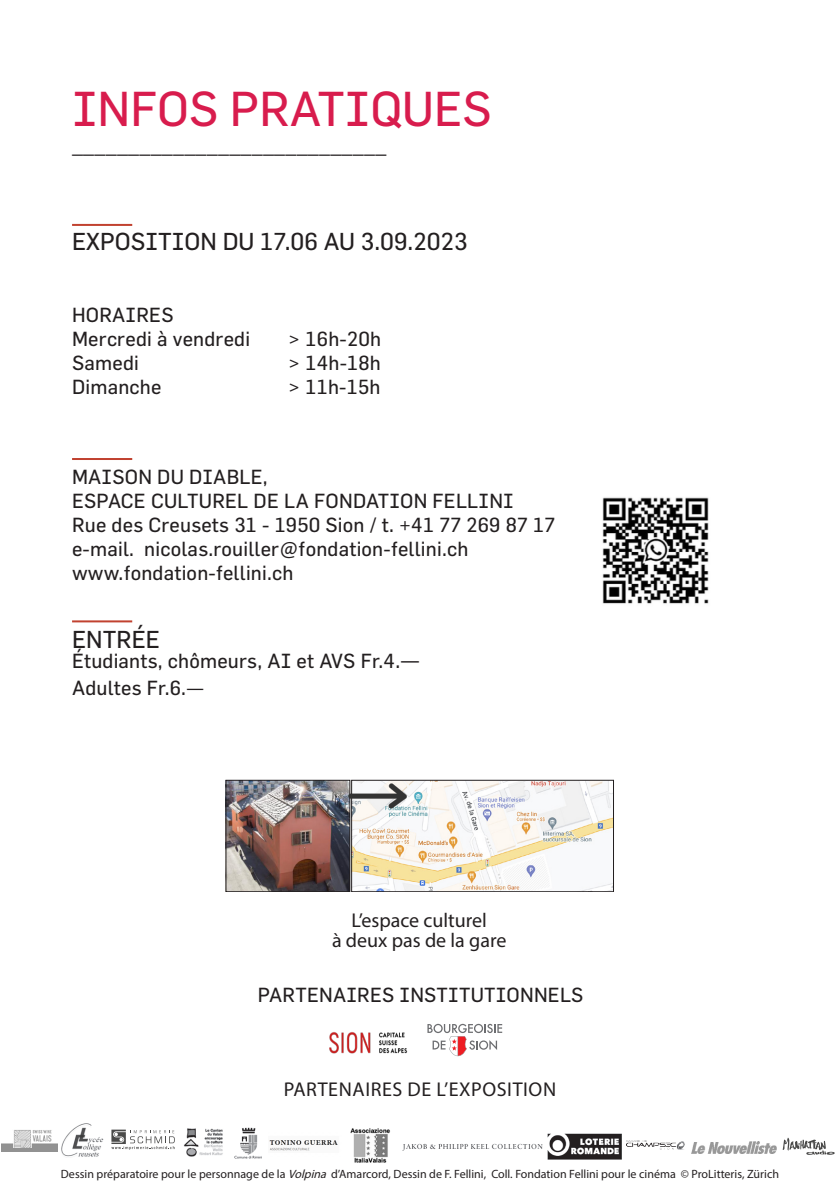
<style>
.page{position:relative;width:840px;height:1191px;background:#fff}
.page>*{position:absolute;margin:0;border:0;box-sizing:border-box;transform-origin:0 0}
.t1{font:48px "Flama";color:#d81c4d}
.t2{font:24px "Flama";color:#231f20}
.t3{font:22px "Flama";color:#231f20}
.t4{font:20px/24px "Flama";letter-spacing:.01em;color:#231f20}
.t5{font:20px/20px "Myriad Pro";color:#231f20;text-align:center}
.t6{font:20px "Myriad Pro";letter-spacing:.03em;color:#231f20}
.t7{font:12px "Myriad Pro";color:#231f20}
.t8{font:300 3.2px "Simplon Norm";color:#231f20}
.s1{font-size:22px}
.s2{font-style:italic}
</style>
<div class="page">
<img style="left:547px;top:1133px;width:73px;height:26px">
<svg style="left:782px;top:1137px;width:52px;height:18px"></svg>
<svg style="left:111px;top:1129px;width:64px;height:20px"></svg>
<img style="left:1px;top:1130px;width:57px;height:21px">
<img style="left:61px;top:1123px;width:43px;height:34px">
<img style="left:691px;top:1141px;width:84px;height:12px">
<svg style="left:427px;top:1023px;width:75px;height:33px"></svg>
<img style="left:329px;top:1032px;width:79px;height:22px">
<img style="left:626px;top:1140px;width:59px;height:9px">
<hr style="left:72px;top:224px;width:60px;height:2px;background:#c14230">
<hr style="left:72px;top:458px;width:60px;height:2px;background:#c14230">
<hr style="left:72px;top:620px;width:60px;height:2px;background:#c14230">
<img style="left:602px;top:497px;width:107px;height:107px">
<img style="left:227px;top:782px;width:384px;height:109px">
<div style="left:225px;top:780px;width:125px;height:112px;border:1px solid #231f20"></div>
<div style="left:351px;top:780px;width:262px;height:112px;border:1px solid #231f20"></div>
<img style="left:347px;top:779px;width:60px;height:48px">
<img style="left:350px;top:1128px;width:40px;height:35px">
<img style="left:234px;top:1127px;width:28px;height:32px">
<img style="left:402px;top:1143px;width:141px;height:8px">
<img style="left:269px;top:1140px;width:69px;height:11px">
<img style="left:183px;top:1128px;width:40px;height:29px">
<h1 class="t1" style="left:72px;top:80px;width:421px">INFOS PRATIQUES</h1>
<p class="t3" style="left:72px;top:132px;width:315px">____________________________</p>
<p class="t2" style="left:72px;top:227px;width:397px">EXPOSITION DU 17.06 AU 3.09.2023</p>
<p class="t4" style="left:72px;top:302px;width:179px">HORAIRES<br>Mercredi à vendredi</p>
<p class="t4" style="left:288px;top:326px;width:94px">&gt; 16h-20h</p>
<p class="t4" style="left:72px;top:350px;width:68px">Samedi</p>
<p class="t4" style="left:288px;top:350px;width:94px">&gt; 14h-18h</p>
<p class="t4" style="left:72px;top:374px;width:91px">Dimanche</p>
<p class="t4" style="left:288px;top:374px;width:94px">&gt; 11h-15h</p>
<p class="t4" style="left:72px;top:464px;width:484px">MAISON DU DIABLE,<br>ESPACE CULTUREL DE LA FONDATION FELLINI<br>Rue des Creusets 31 - 1950 Sion / t. +41 77 269 87 17 e-mail. nicolas.rouiller@fondation-fellini.ch www.fondation-fellini.ch</p>
<p class="t2" style="left:72px;top:625px;width:90px">ENTRÉE</p>
<p class="t4" style="left:72px;top:647px;width:349px;line-height:26.4px">Étudiants, chômeurs, AI et AVS Fr.4.<span class="s1">—<br></span>Adultes Fr.6.—</p>
<p class="t5" style="left:332px;top:910px;width:176px">L’espace culturel<br>à deux pas de la gare</p>
<p class="t4" style="left:257px;top:982px;width:327px">PARTENAIRES INSTITUTIONNELS</p>
<p class="t6" style="left:283px;top:1076px;width:274px">PARTENAIRES DE L’EXPOSITION</p>
<p class="t7" style="left:61px;top:1166px;width:719px">Dessin préparatoire pour le personnage de la <span class="s2">Volpina</span> d’Amarcord, Dessin de F. Fellini, Coll. Fondation Fellini pour le cinéma © ProLitteris, Zürich</p>
<p class="t8" style="left:440px;top:1171px;width:72px">CMYK: 0/100/100/0 PANTONE 032 U PANTONE 1797 C</p>
</div>
